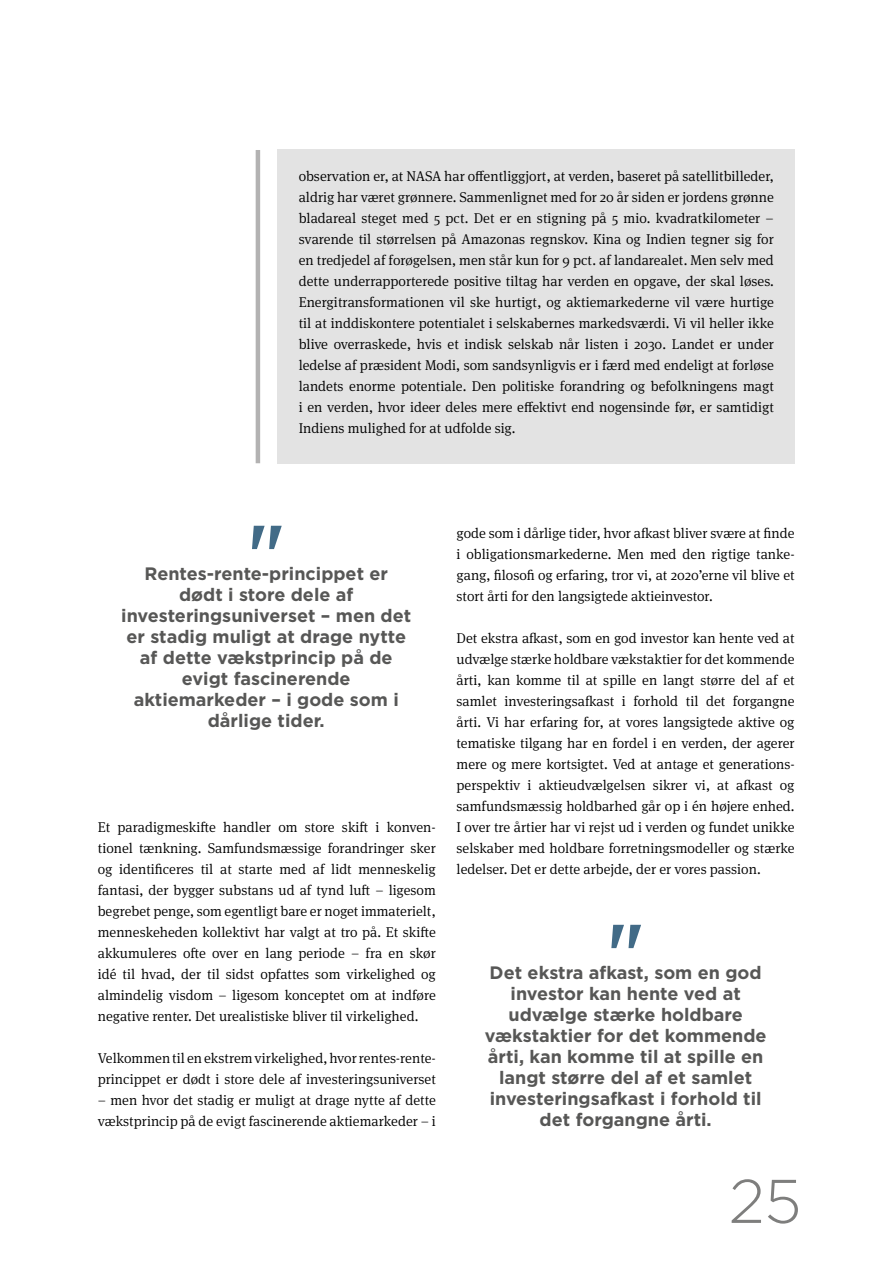
<style>
.page{position:relative;width:893px;height:1263px;background:#fff}
.page>*{position:absolute;margin:0;border:0;box-sizing:border-box;transform-origin:0 0}
.t1{font:500 78px "Gotham";color:#426b87}
.t2{font:300 61.5px "Gotham";color:#7e7e7d}
.t3{font:700 18px/21px "Gotham";color:#575756;text-align:center}
.t4{font:300 14.25px/21px "Meta Serif Pro";color:#000;text-align:justify}
</style>
<div class="page">
<div style="left:277px;top:149px;width:518px;height:314px;background:#e3e3e3"></div>
<hr style="left:256px;top:150px;width:4px;height:313px;background:#b3b2b2">
<p class="t4" style="left:299px;top:165px;width:477px">observation er, at NASA har offentliggjort, at verden, baseret på satellitbilleder, aldrig har været grønnere. Sammenlignet med for 20 år siden er jordens grønne bladareal steget med 5 pct. Det er en stigning på 5 mio. kvadratkilometer – svarende til størrelsen på Amazonas regnskov. Kina og Indien tegner sig for en tredjedel af forøgelsen, men står kun for 9 pct. af landarealet. Men selv med dette underrapporterede positive tiltag har verden en opgave, der skal løses.<br>Energitransformationen vil ske hurtigt, og aktiemarkederne vil være hurtige til at inddiskontere potentialet i selskabernes markedsværdi. Vi vil heller ikke blive overraskede, hvis et indisk selskab når listen i 2030. Landet er under ledelse af præsident Modi, som sandsynligvis er i færd med endeligt at forløse landets enorme potentiale. Den politiske forandring og befolkningens magt i en verden, hvor ideer deles mere effektivt end nogensinde før, er samtidigt Indiens mulighed for at udfolde sig.</p>
<h1 class="t1" style="left:247px;top:502px;width:39px">"</h1>
<p class="t3" style="left:121px;top:584px;width:291px">dødt i store dele af investeringsuniverset – men det er stadig muligt at drage nytte af dette vækstprincip på de evigt fascinerende aktiemarkeder – i gode som i dårlige tider.</p>
<p class="t3" style="left:144px;top:563px;width:245px">Rentes-rente-princippet er</p>
<p class="t4" style="left:98px;top:816px;width:340px">Et paradigmeskifte handler om store skift i konven&shy;tionel tænkning. Samfundsmæssige forandringer sker og identificeres til at starte med af lidt menneskelig fantasi, der bygger substans ud af tynd luft – ligesom begrebet penge, som egentligt bare er noget immaterielt, menneskeheden kollektivt har valgt at tro på. Et skifte akkumuleres ofte over en lang periode – fra en skør idé til hvad, der til sidst opfattes som virkelighed og almindelig visdom – ligesom konceptet om at indføre negative renter. Det urealistiske bliver til virkelighed.</p>
<p class="t4" style="left:98px;top:1047px;width:340px">Velkommen til en ekstrem virkelighed, hvor rentes-rente&shy;princippet er dødt i store dele af investeringsuniverset</p>
<p class="t4" style="left:98px;top:1089px;width:340px">– men hvor det stadig er muligt at drage nytte af dette vækstprincip på de evigt fascinerende aktiemarkeder – i</p>
<p class="t4" style="left:457px;top:522px;width:340px">gode som i dårlige tider, hvor afkast bliver svære at finde i obligationsmarkederne. Men med den rigtige tanke&shy;gang, filosofi og erfaring, tror vi, at 2020’erne vil blive et stort årti for den langsigtede aktieinvestor.</p>
<p class="t4" style="left:457px;top:627px;width:340px">Det ekstra afkast, som en god investor kan hente ved at udvælge stærke holdbare vækstaktier for det kommende årti, kan komme til at spille en langt større del af et samlet investeringsafkast i forhold til det forgangne årti. Vi har erfaring for, at vores langsigtede aktive og tematiske tilgang har en fordel i en verden, der agerer mere og mere kortsigtet. Ved at antage et generations&shy;perspektiv i aktieudvælgelsen sikrer vi, at afkast og samfundsmæssig holdbarhed går op i én højere enhed.<br>I over tre årtier har vi rejst ud i verden og fundet unikke selskaber med holdbare forretningsmodeller og stærke ledelser. Det er dette arbejde, der er vores passion.</p>
<h1 class="t1" style="left:607px;top:901px;width:39px">"</h1>
<p class="t3" style="left:485px;top:983px;width:283px">investor kan hente ved at udvælge stærke holdbare vækstaktier for det kommende årti, kan komme til at spille en langt større del af et samlet investeringsafkast i forhold til det forgangne årti.</p>
<p class="t3" style="left:490px;top:962px;width:274px">Det ekstra afkast, som en god</p>
<h2 class="t2" style="left:729px;top:1162px;width:74px">25</h2>
</div>
